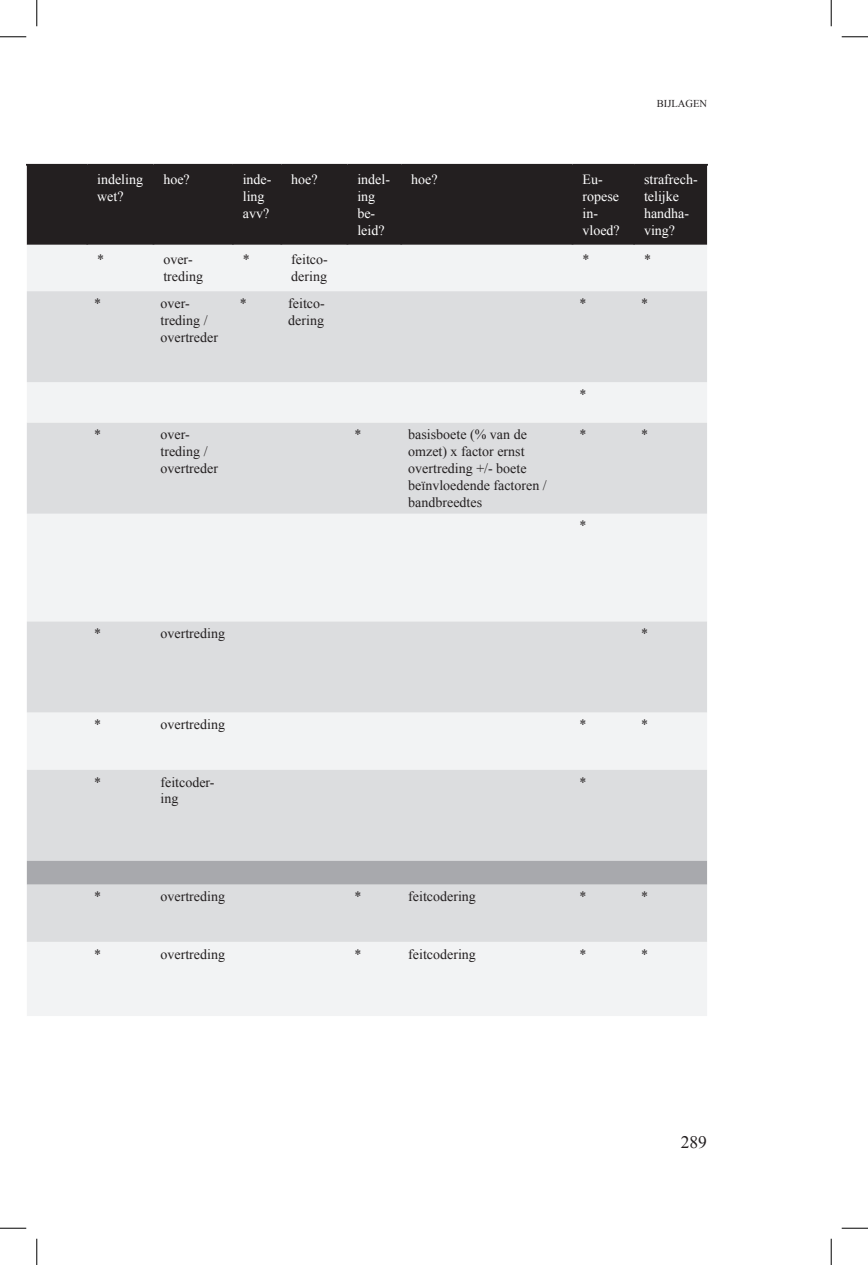
<style>
.page{position:relative;width:868px;height:1265px;background:#fff}
.page>*{position:absolute;margin:0;border:0;box-sizing:border-box;transform-origin:0 0}
.t1{font:17.5px "Times New Roman";color:#231f20}
.t2{font:14px/16.8px "Times New Roman";color:#231f20}
.t3{font:14px/16.8px "Times New Roman";color:#fff}
.t4{font:10.5px "Times New Roman";color:#231f20}
</style>
<div class="page">
<div style="left:27px;top:166px;width:679px;height:79px;background:#231f20"></div>
<hr style="left:27px;top:164px;width:60px;height:2px;background:#231f20">
<hr style="left:87px;top:164px;width:66px;height:2px;background:#231f20">
<hr style="left:86px;top:166px;width:2px;height:79px;background:#231f20">
<hr style="left:153px;top:164px;width:80px;height:2px;background:#231f20">
<hr style="left:152px;top:166px;width:2px;height:79px;background:#231f20">
<hr style="left:233px;top:164px;width:48px;height:2px;background:#231f20">
<hr style="left:232px;top:166px;width:2px;height:79px;background:#231f20">
<hr style="left:281px;top:164px;width:66px;height:2px;background:#231f20">
<hr style="left:280px;top:166px;width:2px;height:79px;background:#231f20">
<hr style="left:347px;top:164px;width:54px;height:2px;background:#231f20">
<hr style="left:346px;top:166px;width:2px;height:79px;background:#231f20">
<hr style="left:401px;top:164px;width:171px;height:2px;background:#231f20">
<hr style="left:400px;top:166px;width:2px;height:79px;background:#231f20">
<hr style="left:572px;top:164px;width:62px;height:2px;background:#231f20">
<hr style="left:571px;top:166px;width:2px;height:79px;background:#231f20">
<hr style="left:634px;top:164px;width:72px;height:2px;background:#231f20">
<hr style="left:633px;top:166px;width:1px;height:79px;background:#231f20">
<div style="left:27px;top:245px;width:679px;height:770px;background:#f2f3f4"></div>
<svg style="left:27px;top:291px;width:679px;height:650px;fill:#dcdddf"></svg>
<div style="left:27px;top:860px;width:679px;height:24px;background:#a8a9ad"></div>
<svg style="left:0;top:36px;width:26px;height:1px"></svg>
<svg style="left:841px;top:36px;width:26px;height:1px"></svg>
<svg style="left:0;top:1227px;width:26px;height:1px"></svg>
<svg style="left:841px;top:1227px;width:26px;height:1px"></svg>
<svg style="left:36px;top:0;width:1px;height:26px"></svg>
<svg style="left:36px;top:1238px;width:1px;height:26px"></svg>
<svg style="left:830px;top:0;width:1px;height:26px"></svg>
<svg style="left:830px;top:1238px;width:1px;height:26px"></svg>
<p class="t4" style="left:656px;top:96px;width:52px">BIJLAGEN</p>
<p class="t3" style="left:97px;top:171px;width:47px">indeling wet?</p>
<p class="t3" style="left:163px;top:171px;width:28px">hoe?</p>
<p class="t3" style="left:243px;top:171px;width:30px">inde&shy;ling avv?</p>
<p class="t3" style="left:291px;top:171px;width:28px">hoe?</p>
<p class="t3" style="left:357px;top:171px;width:34px">indel&shy;ing be&shy;leid?</p>
<p class="t3" style="left:411px;top:171px;width:28px">hoe?</p>
<p class="t3" style="left:582px;top:171px;width:39px">Eu&shy;ropese in&shy;vloed?</p>
<p class="t3" style="left:643px;top:171px;width:55px">strafrech&shy;telijke handha&shy;ving?</p>
<p class="t2" style="left:97px;top:251px;width:8px">*</p>
<p class="t2" style="left:163px;top:251px;width:41px">over&shy;treding</p>
<p class="t2" style="left:243px;top:251px;width:8px">*</p>
<p class="t2" style="left:291px;top:251px;width:38px">feitco&shy;dering</p>
<p class="t2" style="left:582px;top:251px;width:8px">*</p>
<p class="t2" style="left:643px;top:251px;width:8px">*</p>
<p class="t2" style="left:94px;top:294px;width:8px">*</p>
<p class="t2" style="left:94px;top:426px;width:8px">*</p>
<p class="t2" style="left:160px;top:294px;width:59px">over&shy;treding / overtreder</p>
<p class="t2" style="left:160px;top:426px;width:59px">over&shy;treding / overtreder</p>
<p class="t2" style="left:240px;top:294px;width:8px">*</p>
<p class="t2" style="left:288px;top:294px;width:38px">feitco&shy;dering</p>
<p class="t2" style="left:579px;top:294px;width:8px">*</p>
<p class="t2" style="left:641px;top:294px;width:8px">*</p>
<p class="t2" style="left:579px;top:385px;width:8px">*</p>
<p class="t2" style="left:354px;top:426px;width:8px">*</p>
<p class="t2" style="left:408px;top:426px;width:140px">basisboete (% van de omzet) x factor ernst overtreding +/- boete beïnvloedende factoren / bandbreedtes</p>
<p class="t2" style="left:579px;top:426px;width:8px">*</p>
<p class="t2" style="left:641px;top:426px;width:8px">*</p>
<p class="t2" style="left:579px;top:517px;width:8px">*</p>
<p class="t2" style="left:94px;top:624px;width:8px">*</p>
<p class="t2" style="left:160px;top:624px;width:66px">overtreding</p>
<p class="t2" style="left:641px;top:624px;width:8px">*</p>
<p class="t2" style="left:94px;top:715px;width:8px">*</p>
<p class="t2" style="left:160px;top:715px;width:66px">overtreding</p>
<p class="t2" style="left:579px;top:715px;width:8px">*</p>
<p class="t2" style="left:641px;top:715px;width:8px">*</p>
<p class="t2" style="left:94px;top:773px;width:8px">*</p>
<p class="t2" style="left:160px;top:773px;width:56px">feitcoder&shy;ing</p>
<p class="t2" style="left:579px;top:773px;width:8px">*</p>
<p class="t2" style="left:94px;top:887px;width:8px">*</p>
<p class="t2" style="left:160px;top:887px;width:66px">overtreding</p>
<p class="t2" style="left:354px;top:887px;width:8px">*</p>
<p class="t2" style="left:408px;top:887px;width:69px">feitcodering</p>
<p class="t2" style="left:579px;top:887px;width:8px">*</p>
<p class="t2" style="left:641px;top:887px;width:8px">*</p>
<p class="t2" style="left:94px;top:945px;width:8px">*</p>
<p class="t2" style="left:160px;top:945px;width:66px">overtreding</p>
<p class="t2" style="left:354px;top:945px;width:8px">*</p>
<p class="t2" style="left:408px;top:945px;width:69px">feitcodering</p>
<p class="t2" style="left:579px;top:945px;width:8px">*</p>
<p class="t2" style="left:641px;top:945px;width:8px">*</p>
<p class="t1" style="left:680px;top:1129px;width:28px">289</p>
</div>
